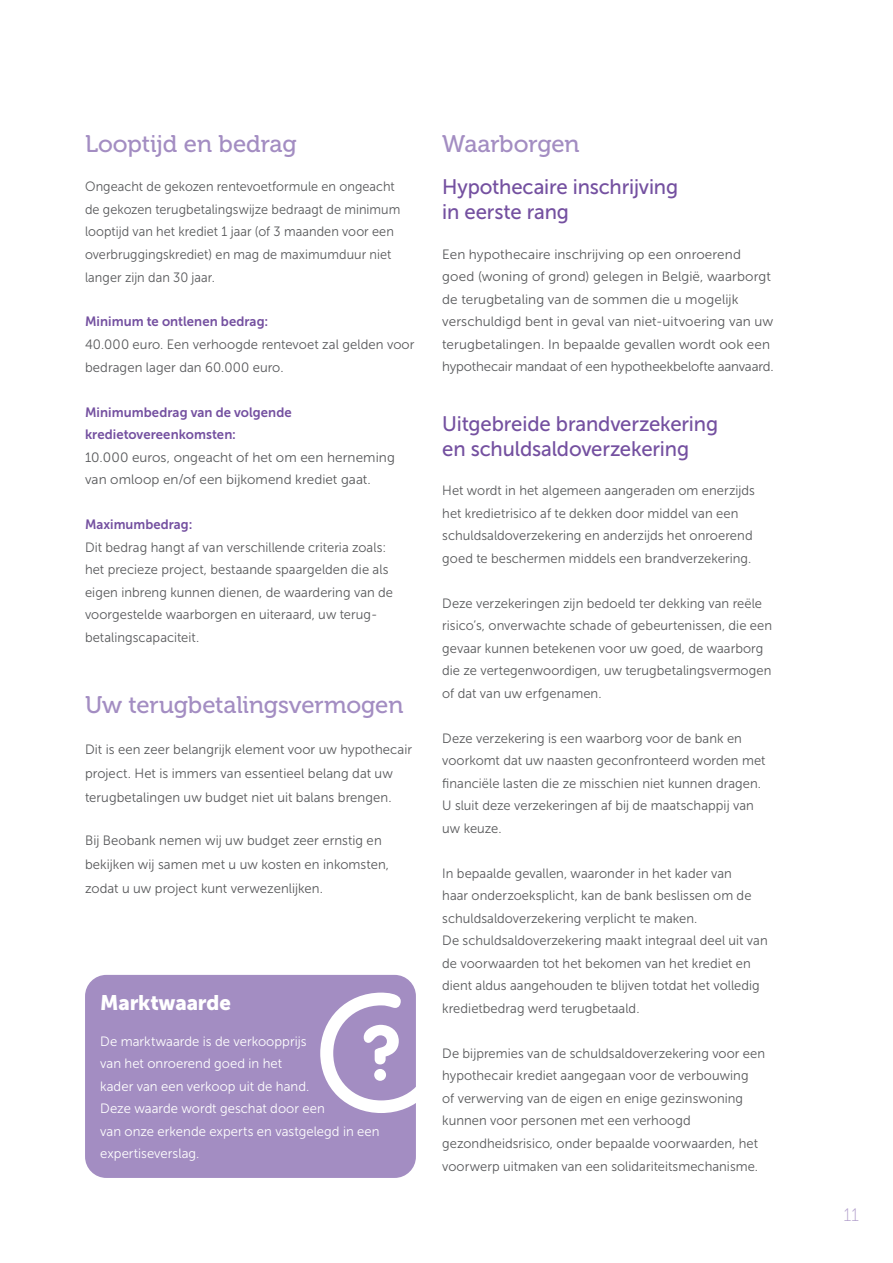
<style>
.page{position:relative;width:893px;height:1263px;background:#fff}
.page>*{position:absolute;margin:0;border:0;box-sizing:border-box;transform-origin:0 0}
.t1{font:24px "Museo 500";letter-spacing:-.005em;color:#a38dc2}
.t2{font:21px/25.2px "Museo Sans 500";letter-spacing:-.005em;color:#7450a0}
.t3{font:21px "Museo Sans 900";letter-spacing:-.01em;color:#fff}
.t4{font:18px "Museo 100";color:#b19ecb}
.t5{font:13.5px/22.5px "Museo Sans 300";letter-spacing:.005em;color:#57585a;scale:.96 1}
.t6{font:13.5px/22.5px "Museo Sans 300";letter-spacing:.005em;color:#57585a}
.t7{font:13.5px/22.5px "Museo Sans 300";letter-spacing:.005em;color:#57585a;scale:.94 1}
.t8{font:13.5px/22.5px "Museo Sans 300";letter-spacing:.005em;color:#fff}
.t9{font:13.5px/22.5px "Museo Sans 700";letter-spacing:.005em;color:#7450a0}
.t10{font:13.5px "Museo Sans 700";letter-spacing:.005em;color:#7450a0;scale:.96 1}
</style>
<div class="page">
<div style="left:85px;top:975px;width:331px;height:203px;background:#a38dc2;border-radius:21px"></div>
<svg style="left:320px;top:992px;width:96px;height:121px"></svg>
<h1 class="t1" style="left:85px;top:131px;width:213px">Looptijd en bedrag</h1>
<p class="t7" style="left:85px;top:176px;width:337px">Ongeacht de gekozen rentevoetformule en ongeacht de gekozen terugbetalingswijze bedraagt de minimum looptijd van het krediet 1 jaar (of 3 maanden voor een overbruggingskrediet) en mag de maximumduur niet langer zijn dan 30 jaar.</p>
<p class="t9" style="left:85px;top:311px;width:185px">Minimum te ontlenen bedrag:</p>
<p class="t6" style="left:85px;top:333px;width:331px">40.000 euro. Een verhoogde rentevoet zal gelden voor bedragen lager dan 60.000 euro.</p>
<p class="t9" style="left:85px;top:401px;width:208px">Minimumbedrag van de volgende kredietovereenkomsten:</p>
<p class="t6" style="left:85px;top:446px;width:311px">10.000 euros, ongeacht of het om een herneming van omloop en/of een bijkomend krediet gaat.</p>
<p class="t10" style="left:85px;top:517px;width:113px">Maximumbedrag:</p>
<p class="t5" style="left:85px;top:536px;width:322px">Dit bedrag hangt af van verschillende criteria zoals: het precieze project, bestaande spaargelden die als eigen inbreng kunnen dienen, de waardering van de voorgestelde waarborgen en uiteraard, uw terug&shy;betalingscapaciteit.</p>
<h1 class="t1" style="left:85px;top:691px;width:320px">Uw terugbetalingsvermogen</h1>
<p class="t6" style="left:85px;top:737px;width:329px;line-height:24px">Dit is een zeer belangrijk element voor uw hypothecair project. Het is immers van essentieel belang dat uw terugbetalingen uw budget niet uit balans brengen.</p>
<p class="t6" style="left:85px;top:828px;width:306px;line-height:24px">Bij Beobank nemen wij uw budget zeer ernstig en bekijken wij samen met u uw kosten en inkomsten, zodat u uw project kunt verwezenlijken.</p>
<h2 class="t3" style="left:100px;top:991px;width:132px">Marktwaarde</h2>
<p class="t8" style="left:100px;top:1030px;width:281px">De marktwaarde is de verkoopprijs<br>van het onroerend goed in het<br>kader van een verkoop uit de hand.<br>Deze waarde wordt geschat door een<br>van onze erkende experts en vastgelegd in een expertiseverslag.</p>
<h1 class="t1" style="left:442px;top:131px;width:139px">Waarborgen</h1>
<h2 class="t2" style="left:442px;top:174px;width:237px">Hypothecaire inschrijving in eerste rang</h2>
<p class="t6" style="left:442px;top:243px;width:333px">Een hypothecaire inschrijving op een onroerend goed (woning of grond) gelegen in België, waarborgt de terugbetaling van de sommen die u mogelijk verschuldigd bent in geval van niet-uitvoering van uw terugbetalingen. In bepaalde gevallen wordt ook een hypothecair mandaat of een hypotheekbelofte aanvaard.</p>
<h2 class="t2" style="left:442px;top:411px;width:277px">Uitgebreide brandverzekering en schuldsaldoverzekering</h2>
<p class="t5" style="left:442px;top:479px;width:327px">Het wordt in het algemeen aangeraden om enerzijds het kredietrisico af te dekken door middel van een schuldsaldoverzekering en anderzijds het onroerend goed te beschermen middels een brandverzekering.</p>
<p class="t5" style="left:442px;top:592px;width:345px">Deze verzekeringen zijn bedoeld ter dekking van reële risico’s, onverwachte schade of gebeurtenissen, die een gevaar kunnen betekenen voor uw goed, de waarborg die ze vertegenwoordigen, uw terugbetalingsvermogen of dat van uw erfgenamen.</p>
<p class="t5" style="left:442px;top:727px;width:338px">Deze verzekering is een waarborg voor de bank en voorkomt dat uw naasten geconfronteerd worden met financiële lasten die ze misschien niet kunnen dragen.<br>U sluit deze verzekeringen af bij de maatschappij van uw keuze.</p>
<p class="t5" style="left:442px;top:862px;width:341px">In bepaalde gevallen, waaronder in het kader van<br>haar onderzoeksplicht, kan de bank beslissen om de schuldsaldoverzekering verplicht te maken.<br>De schuldsaldoverzekering maakt integraal deel uit van de voorwaarden tot het bekomen van het krediet en dient aldus aangehouden te blijven totdat het volledig kredietbedrag werd terugbetaald.</p>
<p class="t5" style="left:442px;top:1042px;width:338px">De bijpremies van de schuldsaldoverzekering voor een hypothecair krediet aangegaan voor de verbouwing<br>of verwerving van de eigen en enige gezinswoning kunnen voor personen met een verhoogd gezondheidsrisico, onder bepaalde voorwaarden, het voorwerp uitmaken van een solidariteitsmechanisme.</p>
<h3 class="t4" style="left:843px;top:1205px;width:17px">11</h3>
</div>
